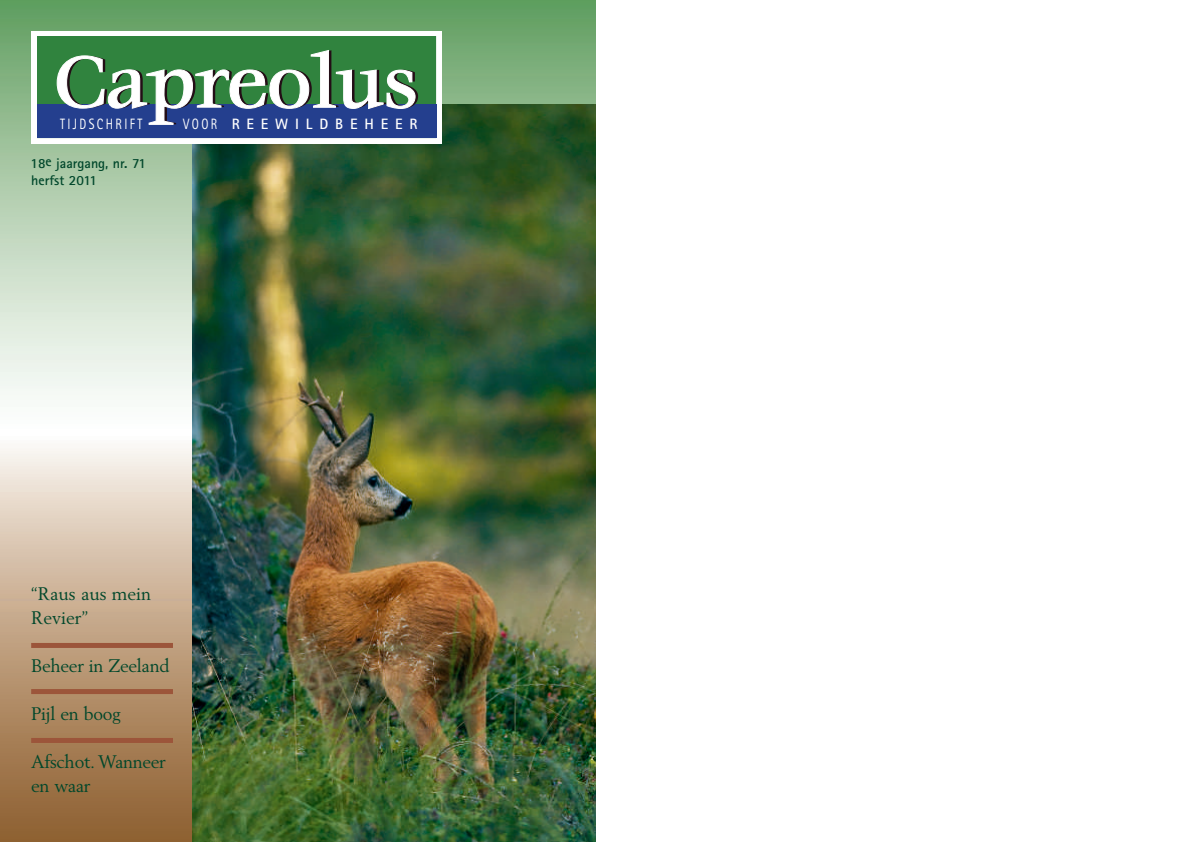
<style>
.page{position:relative;width:1191px;height:842px;background:#fff}
.page>*{position:absolute;margin:0;border:0;box-sizing:border-box;transform-origin:0 0}
.t1{font:18px/24px "Berling";letter-spacing:-.015em;color:#00472b}
.t2{font:700 15px "Rotis Sans Serif";letter-spacing:.455em;color:#fff}
.t3{font:15px "Rotis Sans Serif";letter-spacing:.2em;color:#fff;scale:.8 1}
.t4{font:700 14px/16.8px "Rotis Sans Serif";color:#00472b}
.s1{font-weight:400}
</style>
<div class="page">
<img style="left:0;top:0;width:595px;height:431px">
<svg style="left:0;top:437px;width:193px;height:405px;background:#c1a588"></svg>
<img style="left:193px;top:105px;width:402px;height:737px">
<svg style="left:31px;top:31px;width:410px;height:112px"></svg>
<div style="left:37px;top:104px;width:399px;height:34px;background:#243f8e"></div>
<svg style="left:56px;top:49px;width:362px;height:76px"></svg>
<div style="left:31px;top:643px;width:142px;height:5px;background:#9c553a"></div>
<div style="left:31px;top:689px;width:142px;height:5px;background:#9c553a"></div>
<div style="left:31px;top:738px;width:142px;height:5px;background:#9c553a"></div>
<p class="t3" style="left:60px;top:118px;width:104px">TIJDSCHRIFT</p>
<p class="t2" style="left:183px;top:118px;width:236px"><span class="s1">VOOR</span> REEWILDBEHEER</p>
<p class="t4" style="left:30px;top:157px;width:117px">18e jaargang, nr. 71 herfst 2011</p>
<p class="t1" style="left:31px;top:583px;width:121px">“Raus aus mein<br>Revier”</p>
<p class="t1" style="left:31px;top:655px;width:140px">Beheer in Zeeland</p>
<p class="t1" style="left:31px;top:703px;width:91px">Pijl en boog</p>
<p class="t1" style="left:31px;top:751px;width:136px">Afschot. Wanneer en waar</p>
</div>
